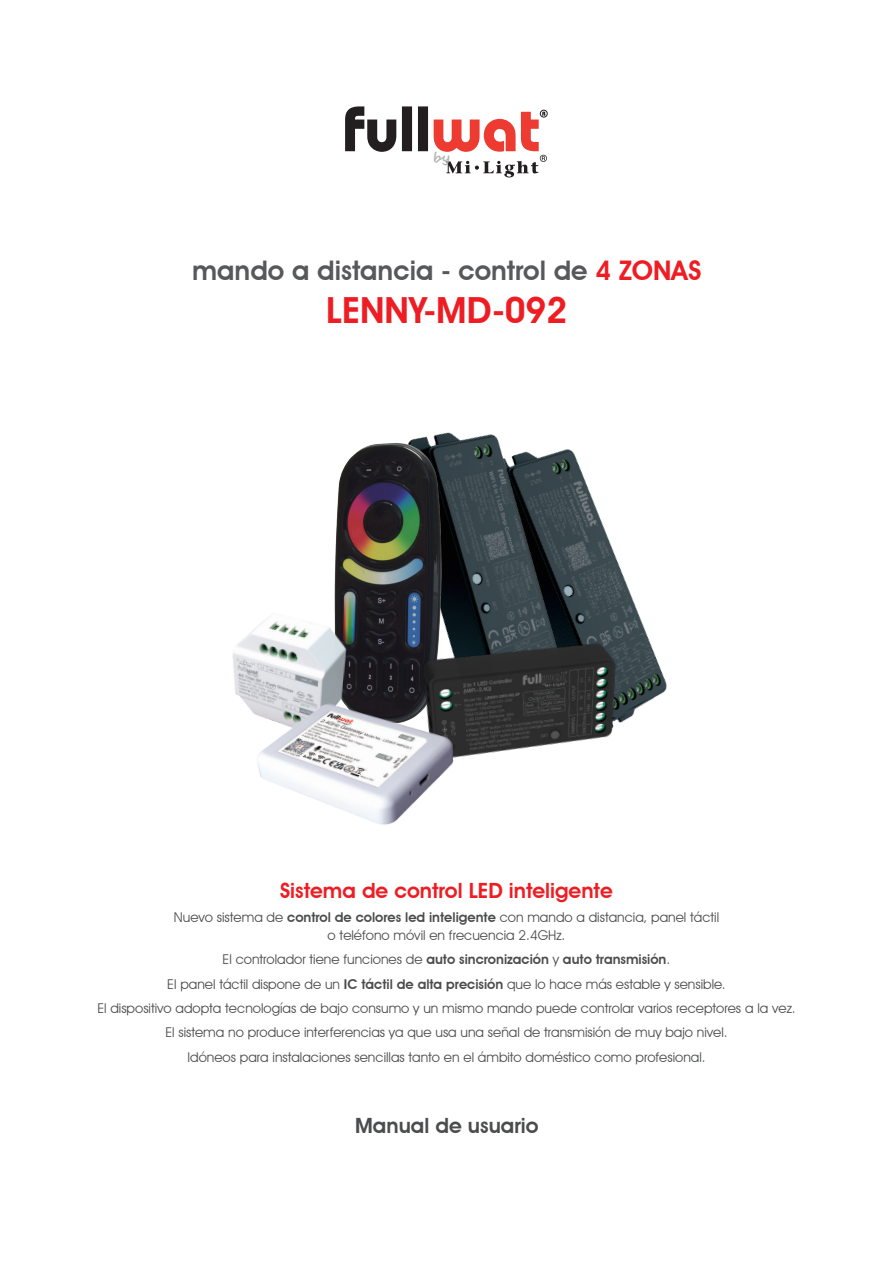
<style>
.page{position:relative;width:893px;height:1263px;background:#fff}
.page>*{position:absolute;margin:0;border:0;box-sizing:border-box;transform-origin:0 0}
.Párrafo_01{font:600 36px "Avant Garde IT Cby BT";color:#ee1d23}
.Párrafo_01-2{font:600 27px "Avant Garde IT Cby BT";color:#57585a}
.Párrafo_01-3{font:600 21px "Avant Garde IT Cby BT";color:#ee1d23}
.Párrafo_01-4{font:600 21px "Avant Garde IT Cby BT";color:#4b4c4d}
.Párrafo_01-5{font:13.5px/18px "Avant Garde IT Cby BT";color:#4b4c4d;text-align:center}
.Párrafo_01-6{font:600 13.5px "Avant Garde IT Cby BT";color:#4b4c4d}
.t1{font:700 13.2px "Segoe Script";color:#b1b3b4}
.s1{color:#ee1d23}
.s2{font-weight:600}
.s3{font-weight:400}
</style>
<div class="page">
<div style="left:540px;top:110px;width:8px;height:7px;border:1px solid #231f20;border-radius:50%"></div>
<svg style="left:345px;top:106px;width:83px;height:46px"></svg>
<svg style="left:434px;top:112px;width:113px;height:65px"></svg>
<img style="left:619px;top:565px;width:48px;height:157px">
<img style="left:503px;top:449px;width:116px;height:178px">
<img style="left:334px;top:432px;width:169px;height:252px">
<img style="left:411px;top:627px;width:211px;height:130px">
<img style="left:233px;top:599px;width:133px;height:100px">
<img style="left:242px;top:684px;width:223px;height:141px">
<p class="t1" style="left:433px;top:147px;width:19px">by</p>
<p class="Párrafo_01-2" style="left:192px;top:254px;width:511px">mando a distancia - control de <span class="s1">4 ZONAS</span></p>
<p class="Párrafo_01" style="left:326px;top:288px;width:243px">LENNY-MD-092</p>
<p class="Párrafo_01-3" style="left:280px;top:877px;width:334px">Sistema de control LED inteligente</p>
<p class="Párrafo_01-5" style="left:174px;top:908px;width:547px">Nuevo sistema de <span class="s2">control de colores led inteligente</span> con mando a distancia, panel táctil o teléfono móvil en frecuencia 2.4GHz.</p>
<p class="Párrafo_01-6" style="left:223px;top:951px;width:449px"><span class="s3">El controlador tiene funciones de</span> auto sincronización <span class="s3">y</span> auto transmisión<span class="s3">.</span></p>
<p class="Párrafo_01-5" style="left:167px;top:975px;width:560px">El panel táctil dispone de un <span class="s2">IC táctil de alta precisión</span> que lo hace más estable y sensible.</p>
<p class="Párrafo_01-5" style="left:97px;top:999px;width:700px">El dispositivo adopta tecnologías de bajo consumo y un mismo mando puede controlar varios receptores a la vez.</p>
<p class="Párrafo_01-5" style="left:165px;top:1023px;width:563px">El sistema no produce interferencias ya que usa una señal de transmisión de muy bajo nivel.</p>
<p class="Párrafo_01-5" style="left:187px;top:1048px;width:519px">Idóneos para instalaciones sencillas tanto en el ámbito doméstico como profesional.</p>
<p class="Párrafo_01-4" style="left:355px;top:1112px;width:185px">Manual de usuario</p>
</div>
